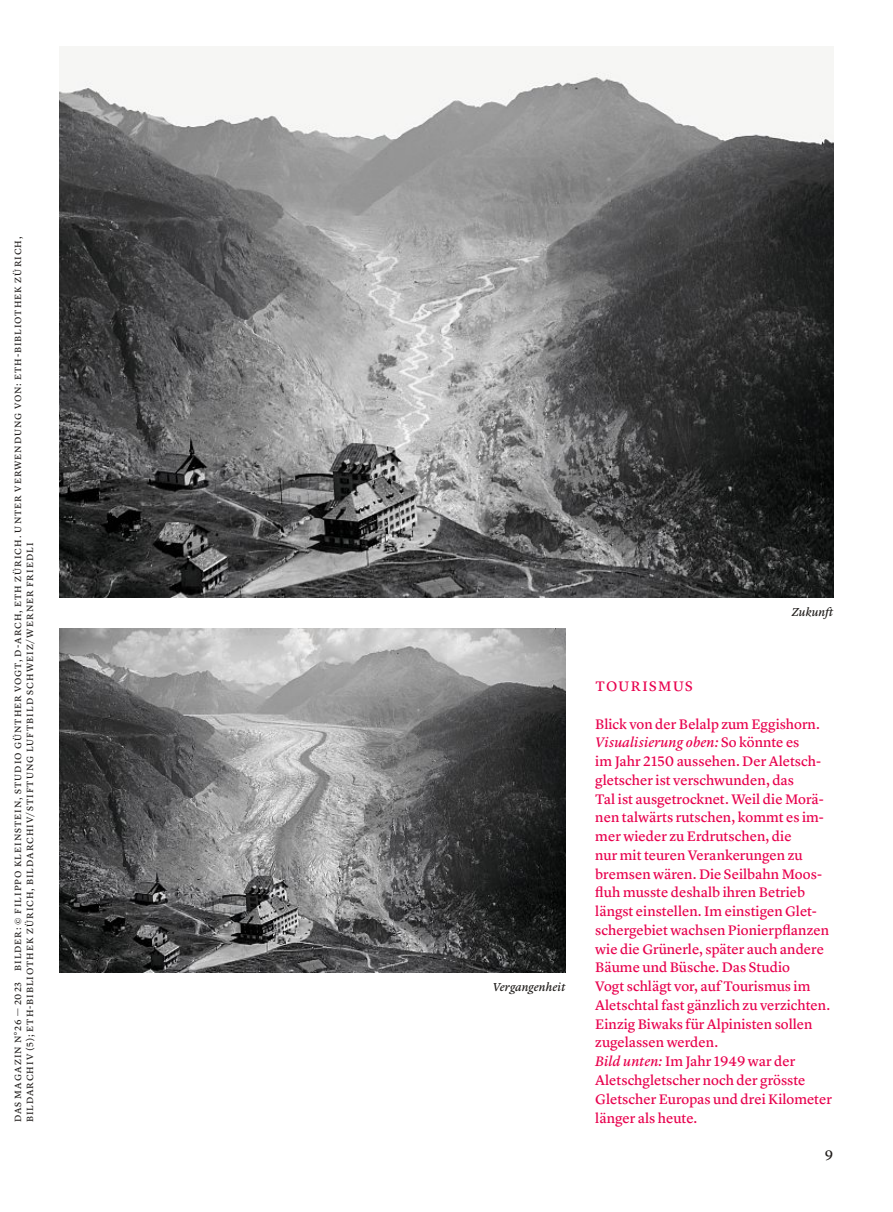
<style>
.page{position:relative;width:893px;height:1212px;background:#fff}
.page>*{position:absolute;margin:0;border:0;box-sizing:border-box;transform-origin:0 0}
.t1{font:14.4px/18.8px "Lyon Text Regular No.2 OV BIDONU";color:#e8004d}
.t2{font:14.4px "Lyon Text Regular No.2 Italic OV BIDONV";letter-spacing:.005em;color:#e8004d}
.t3{font:14.4px "Lyon Text Regular No.2 OV BIDONU";letter-spacing:.1em;color:#e8004d}
.t4{font:14.4px "Lyon Text Regular No.2 OV BIDONU";color:#1f1c1a}
.t5{font:12px "Lyon Text Regular No.2 Italic OV BIDONV";letter-spacing:.005em;color:#1f1c1a}
.t6{font:9.3px/12px "Lyon Text Regular No.2 OV BIDONU";letter-spacing:.11em;color:#1f1c1a}
.s1{font-family:"Lyon Text Regular No.2 OV BIDONU"}
.s2{font-family:"Lyon Text Regular No.2 Italic OV BIDONV"}
</style>
<div class="page">
<img style="left:60px;top:47px;width:773px;height:550px">
<img style="left:60px;top:628px;width:506px;height:344px">
<p class="t6" style="left:12px;top:1122px;width:887px;rotate:-90deg">DAS MAGAZIN N°26 — 2023 BILDER: © FILIPPO KLEINSTEIN, STUDIO GÜNTHER VOGT, D-ARCH, ETH ZÜRICH. UNTER VERWENDUNG VON: ETH-BIBLIOTHEK ZÜRICH,<br>BILDARCHIV (5); ETH-BIBLIOTHEK ZÜRICH, BILDARCHIV/STIFTUNG LUFTBILD SCHWEIZ/WERNER FRIEDLI</p>
<p class="t5" style="left:493px;top:980px;width:74px">Vergangenheit</p>
<p class="t5" style="left:792px;top:605px;width:43px">Zukunft</p>
<p class="t3" style="left:595px;top:678px;width:99px">TOURISMUS</p>
<p class="t1" style="left:595px;top:714px;width:226px">Blick von der Belalp zum Eggishorn.</p>
<p class="t2" style="left:595px;top:734px;width:206px">Visualisierung oben: <span class="s1">So könnte es</span></p>
<p class="t1" style="left:595px;top:752px;width:238px">im Jahr 2150 aussehen. Der Aletsch&shy;gletscher ist verschwunden, das<br>Tal ist ausgetrocknet. Weil die Morä&shy;nen talwärts rutschen, kommt es im&shy;mer wieder zu Erdrutschen, die<br>nur mit teuren Verankerungen zu bremsen wären. Die Seilbahn Moos&shy;fluh musste deshalb ihren Betrieb längst einstellen. Im einstigen Glet&shy;schergebiet wachsen Pionierpflanzen wie die Grünerle, später auch andere Bäume und Büsche. Das Studio<br>Vogt schlägt vor, auf Tourismus im Aletschtal fast gänzlich zu verzichten.<br>Einzig Biwaks für Alpinisten sollen zugelassen werden.<br><span class="s2">Bild unten:</span> Im Jahr 1949 war der Aletschgletscher noch der grösste Gletscher Europas und drei Kilometer länger als heute.</p>
<p class="t4" style="left:825px;top:1146px;width:10px">9</p>
</div>
